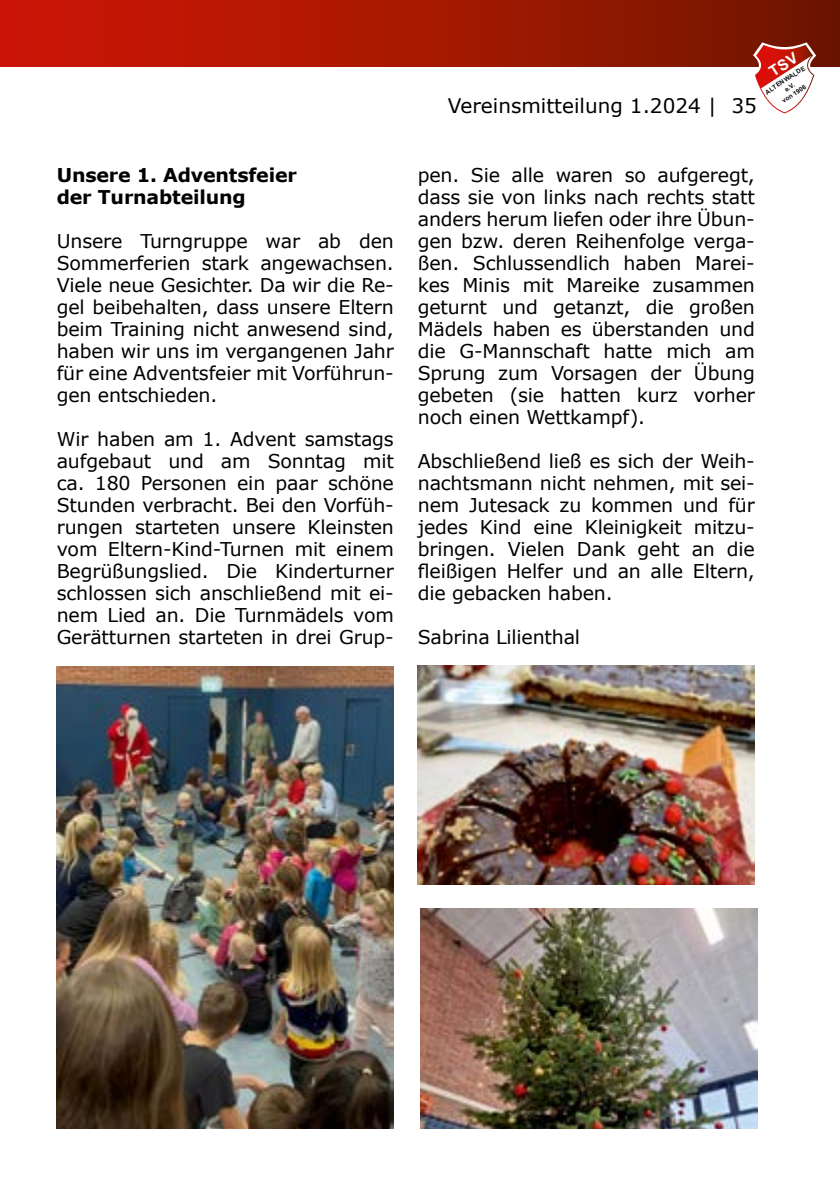
<style>
.page{position:relative;width:840px;height:1191px;background:#fff}
.page>*{position:absolute;margin:0;border:0;box-sizing:border-box;transform-origin:0 0}
.t1{font:20px "Verdana";color:#000}
.t2{font:19px/22px "Verdana";letter-spacing:-.01em;color:#000;text-align:justify}
.t3{font:700 19px/22px "Verdana";letter-spacing:-.01em;color:#000}
.t4{font:700 6.4px/8.2px "Arial";color:#0e1011;text-align:center}
</style>
<div class="page">
<div style="left:0;top:0;width:839px;height:67px;background:linear-gradient(to right,#d21705,#721700)"></div>
<img style="left:417px;top:665px;width:337px;height:220px">
<img style="left:420px;top:908px;width:336px;height:220px">
<img style="left:57px;top:666px;width:336px;height:462px">
<svg style="left:752px;top:42px;width:63px;height:71px"></svg>
<p class="t3" style="left:57px;top:164px;width:241px">Unsere 1. Adventsfeier der Turnabteilung</p>
<p class="t2" style="left:57px;top:230px;width:338px">Unsere Turngruppe war ab den Sommerferien stark angewachsen.<br>Viele neue Gesichter. Da wir die Re&shy;gel beibehalten, dass unsere Eltern beim Training nicht anwesend sind, haben wir uns im vergangenen Jahr für eine Adventsfeier mit Vorführun&shy;gen entschieden.</p>
<p class="t2" style="left:57px;top:428px;width:338px">Wir haben am 1. Advent samstags aufgebaut und am Sonntag mit ca. 180 Personen ein paar schöne Stunden verbracht. Bei den Vorfüh&shy;rungen starteten unsere Kleinsten vom Eltern-Kind-Turnen mit einem Begrüßungslied. Die Kinderturner schlossen sich anschließend mit ei&shy;nem Lied an. Die Turnmädels vom Gerätturnen starteten in drei Grup-</p>
<p class="t1" style="left:447px;top:92px;width:310px">Vereinsmitteilung 1.2024 | 35</p>
<p class="t4" style="left:763px;top:89px;width:48px;rotate:-33deg">ALTENWALDE e.V.<br>von 1906</p>
<p class="t2" style="left:417px;top:164px;width:338px">pen. Sie alle waren so aufgeregt, dass sie von links nach rechts statt anders herum liefen oder ihre Übun&shy;gen bzw. deren Reihenfolge verga&shy;ßen. Schlussendlich haben Marei&shy;kes Minis mit Mareike zusammen geturnt und getanzt, die großen Mädels haben es überstanden und die G-Mannschaft hatte mich am Sprung zum Vorsagen der Übung gebeten (sie hatten kurz vorher noch einen Wettkampf).</p>
<p class="t2" style="left:417px;top:450px;width:338px">Abschließend ließ es sich der Weih&shy;nachtsmann nicht nehmen, mit sei&shy;nem Jutesack zu kommen und für jedes Kind eine Kleinigkeit mitzu&shy;bringen. Vielen Dank geht an die fleißigen Helfer und an alle Eltern, die gebacken haben.</p>
<p class="t2" style="left:417px;top:626px;width:164px">Sabrina Lilienthal</p>
</div>
